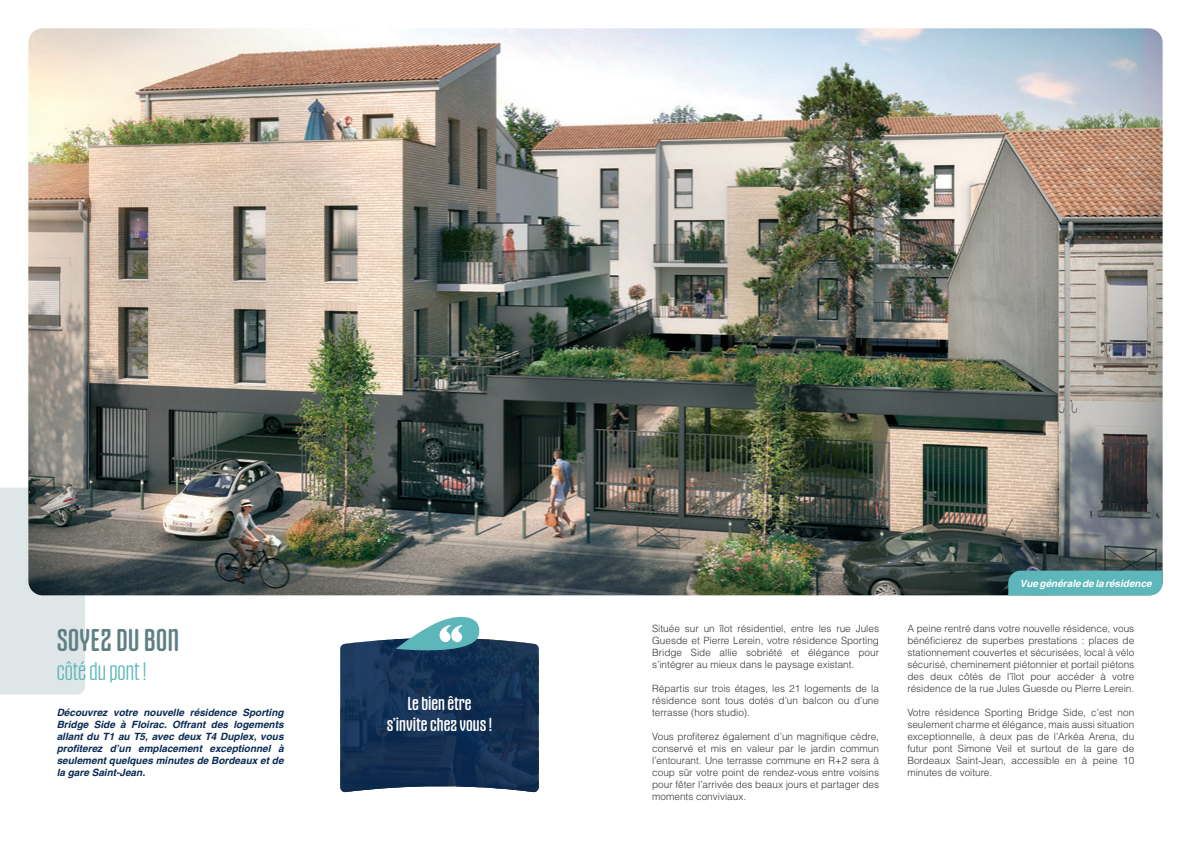
<style>
.page{position:relative;width:1191px;height:842px;background:#fff}
.page>*{position:absolute;margin:0;border:0;box-sizing:border-box;transform-origin:0 0}
.t1{font:30px "Gothiks Round";color:#5e8085}
.t2{font:300 24px "Gothiks Round";color:#5db7ba}
.t3{font:18px/21.6px "Gothiks Round";color:#fff;text-align:center}
.Paragraphe{font:300 10px/12px "Helvetica";color:#333638;text-align:justify}
.t4{font:italic 700 10px/12px "Helvetica";color:#082a54;text-align:justify}
.t5{font:italic 700 10px "Helvetica";color:#fff}
</style>
<div class="page">
<div style="left:0;top:488px;width:85px;height:206px;background:#dfe6e7"></div>
<img style="left:28px;top:28px;width:1134px;height:567px">
<div style="left:1008px;top:571px;width:154px;height:24px;background:#5db7ba"></div>
<svg style="left:340px;top:616px;width:199px;height:176px;background:#37526e"></svg>
<p class="t1" style="left:57px;top:622px;width:124px">SOYEZ DU BON</p>
<p class="t2" style="left:57px;top:657px;width:91px">côté du pont !</p>
<p class="t4" style="left:57px;top:706px;width:228px">Découvrez votre nouvelle résidence Sporting Bridge Side à Floirac. Offrant des logements allant du T1 au T5, avec deux T4 Duplex, vous profiterez d’un emplacement exceptionnel à seulement quelques minutes de Bordeaux et de la gare Saint-Jean.</p>
<p class="t3" style="left:387px;top:692px;width:107px">Le bien être s’invite chez vous !</p>
<p class="Paragraphe" style="left:652px;top:622px;width:228px">Située sur un îlot résidentiel, entre les rue Jules Guesde et Pierre Lerein, votre résidence Sporting Bridge Side allie sobriété et élégance pour s’intégrer au mieux dans le paysage existant.</p>
<p class="Paragraphe" style="left:652px;top:682px;width:228px">Répartis sur trois étages, les 21 logements de la résidence sont tous dotés d’un balcon ou d’une terrasse (hors studio).</p>
<p class="Paragraphe" style="left:652px;top:730px;width:228px">Vous profiterez également d’un magnifique cèdre, conservé et mis en valeur par le jardin commun l’entourant. Une terrasse commune en R+2 sera à coup sûr votre point de rendez-vous entre voisins pour fêter l’arrivée des beaux jours et partager des moments conviviaux.</p>
<p class="t5" style="left:1019px;top:577px;width:134px">Vue générale de la résidence</p>
<p class="Paragraphe" style="left:907px;top:622px;width:228px">A peine rentré dans votre nouvelle résidence, vous bénéficierez de superbes prestations : places de stationnement couvertes et sécurisées, local à vélo sécurisé, cheminement piétonnier et portail piétons des deux côtés de l’îlot pour accéder à votre résidence de la rue Jules Guesde ou Pierre Lerein.</p>
<p class="Paragraphe" style="left:907px;top:706px;width:228px">Votre résidence Sporting Bridge Side, c’est non seulement charme et élégance, mais aussi situation exceptionnelle, à deux pas de l’Arkéa Arena, du futur pont Simone Veil et surtout de la gare de Bordeaux Saint-Jean, accessible en à peine 10 minutes de voiture.</p>
</div>
